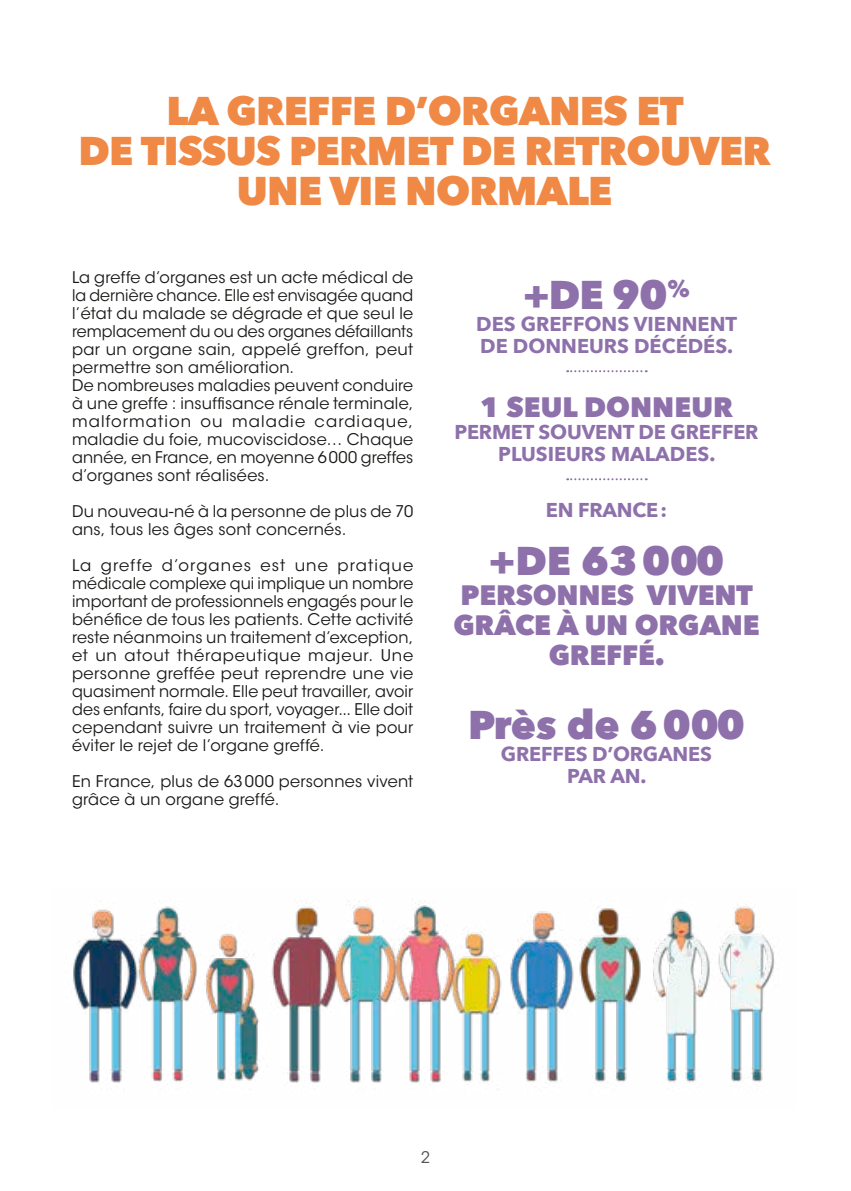
<style>
.page{position:relative;width:851px;height:1191px;background:#fff}
.page>*{position:absolute;margin:0;border:0;box-sizing:border-box;transform-origin:0 0}
.t1{font:800 40px/40px "Avenir Next";letter-spacing:-.02em;color:#f18946;text-align:center}
.t2{font:800 40px "Avenir Next";color:#8e71ab}
.t3{font:800 28px/30px "Avenir Next";letter-spacing:-.01em;color:#8e71ab;text-align:center}
.t4{font:700 20px/22px "Avenir Next";color:#8e71ab;text-align:center}
.t5{font:16px/18px "ITC Avant Garde Std";letter-spacing:.015em;color:#171715}
.t6{font:16px "ITC Avant Garde Std";color:#555554}
</style>
<div class="page">
<img style="left:73px;top:899px;width:702px;height:191px">
<svg style="left:567px;top:370px;width:79px;height:2px"></svg>
<svg style="left:567px;top:478px;width:79px;height:2px"></svg>
<h1 class="t1" style="left:78px;top:91px;width:694px">LA GREFFE D’ORGANES ET<br>DE TISSUS PERMET DE RETROUVER<br>UNE VIE NORMALE</h1>
<p class="t5" style="left:72px;top:268px;width:343px">La greffe d’organes est un acte médical de la dernière chance. Elle est envisagée quand l’état du malade se dégrade et que seul le remplacement du ou des organes défaillants par un organe sain, appelé greffon, peut permettre son amélioration.<br>De nombreuses maladies peuvent conduire à une greffe : insuffisance rénale terminale, malformation ou maladie cardiaque, maladie du foie, mucoviscidose… Chaque année, en France, en moyenne 6000 greffes d’organes sont réalisées.</p>
<p class="t5" style="left:72px;top:502px;width:343px">Du nouveau-né à la personne de plus de 70 ans, tous les âges sont concernés.</p>
<p class="t5" style="left:72px;top:556px;width:343px;text-align:justify">La greffe d’organes est une pratique médicale complexe qui implique un nombre important de professionnels engagés pour le bénéfice de tous les patients. Cette activité reste néanmoins un traitement d’exception, et un atout thérapeutique majeur. Une personne greffée peut reprendre une vie quasiment normale. Elle peut travailler, avoir des enfants, faire du sport, voyager... Elle doit cependant suivre un traitement à vie pour éviter le rejet de l’organe greffé.</p>
<p class="t5" style="left:72px;top:772px;width:342px">En France, plus de 63000 personnes vivent grâce à un organe greffé.</p>
<h1 class="t2" style="left:523px;top:270px;width:168px">+DE 90<sup>%</sup></h1>
<p class="t4" style="left:476px;top:313px;width:262px;text-align:left">DES GREFFONS VIENNENT<br>DE DONNEURS DÉCÉDÉS.</p>
<h2 class="t3" style="left:480px;top:392px;width:255px">1 SEUL DONNEUR</h2>
<p class="t4" style="left:454px;top:421px;width:305px">PERMET SOUVENT DE GREFFER<br>PLUSIEURS MALADES.</p>
<p class="t4" style="left:545px;top:499px;width:123px">EN FRANCE:</p>
<h1 class="t2" style="left:488px;top:536px;width:237px">+DE 63000</h1>
<h2 class="t3" style="left:453px;top:580px;width:308px">PERSONNES VIVENT<br>GRÂCE À UN ORGANE<br>GREFFÉ.</h2>
<h1 class="t2" style="left:468px;top:700px;width:278px">Près de 6000</h1>
<p class="t4" style="left:501px;top:742px;width:212px">GREFFES D’ORGANES<br>PAR AN.</p>
<p class="t6" style="left:421px;top:1147px;width:11px">2</p>
</div>
